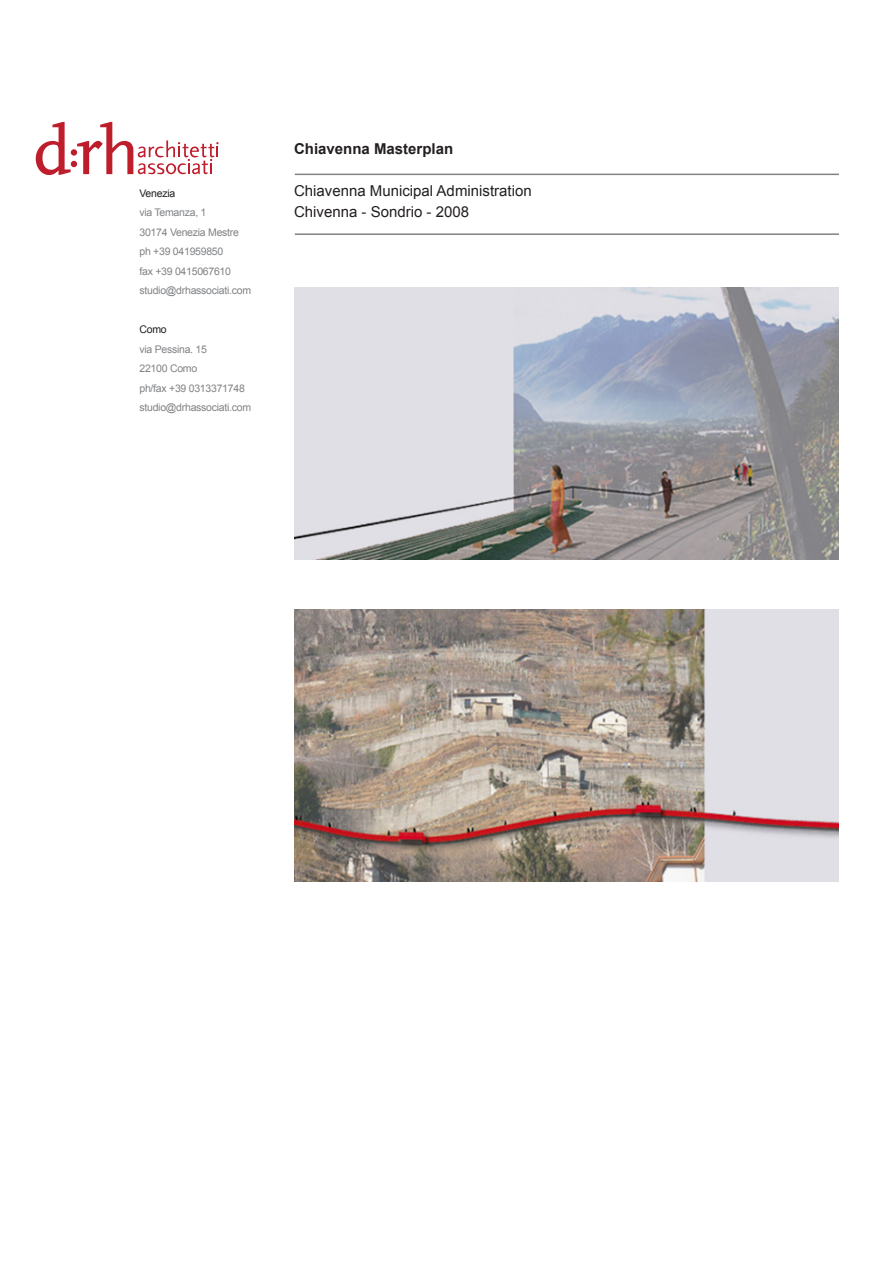
<style>
.page{position:relative;width:893px;height:1263px;background:#fff}
.page>*{position:absolute;margin:0;border:0;box-sizing:border-box;transform-origin:0 0}
.t1{font:15px "Arial";color:#231f20}
.t2{font:700 15px "Arial";color:#231f20}
.t3{font:10.5px/19.5px "Arial";letter-spacing:-.025em;color:#808285}
.t4{font:10.5px "Arial";letter-spacing:-.025em;color:#231f20}
</style>
<div class="page">
<img style="left:295px;top:287px;width:544px;height:272px">
<img style="left:295px;top:610px;width:544px;height:272px">
<hr style="left:295px;top:174px;width:544px;height:1px;background:#808285">
<hr style="left:295px;top:233px;width:544px;height:2px;background:#808285">
<svg style="left:36px;top:122px;width:183px;height:53px"></svg>
<p class="t4" style="left:139px;top:186px;width:37px">Venezia</p>
<p class="t3" style="left:139px;top:203px;width:113px">via Temanza, 1<br>30174 Venezia Mestre ph +39 041959850<br>fax +39 0415067610 studio@drhassociati.com</p>
<p class="t4" style="left:139px;top:323px;width:29px">Como</p>
<p class="t3" style="left:139px;top:340px;width:113px">via Pessina. 15<br>22100 Como<br>ph/fax +39 0313371748 studio@drhassociati.com</p>
<p class="t2" style="left:294px;top:139px;width:161px">Chiavenna Masterplan</p>
<p class="t1" style="left:294px;top:181px;width:239px">Chiavenna Municipal Administration</p>
<p class="t1" style="left:294px;top:202px;width:177px">Chivenna - Sondrio - 2008</p>
</div>
